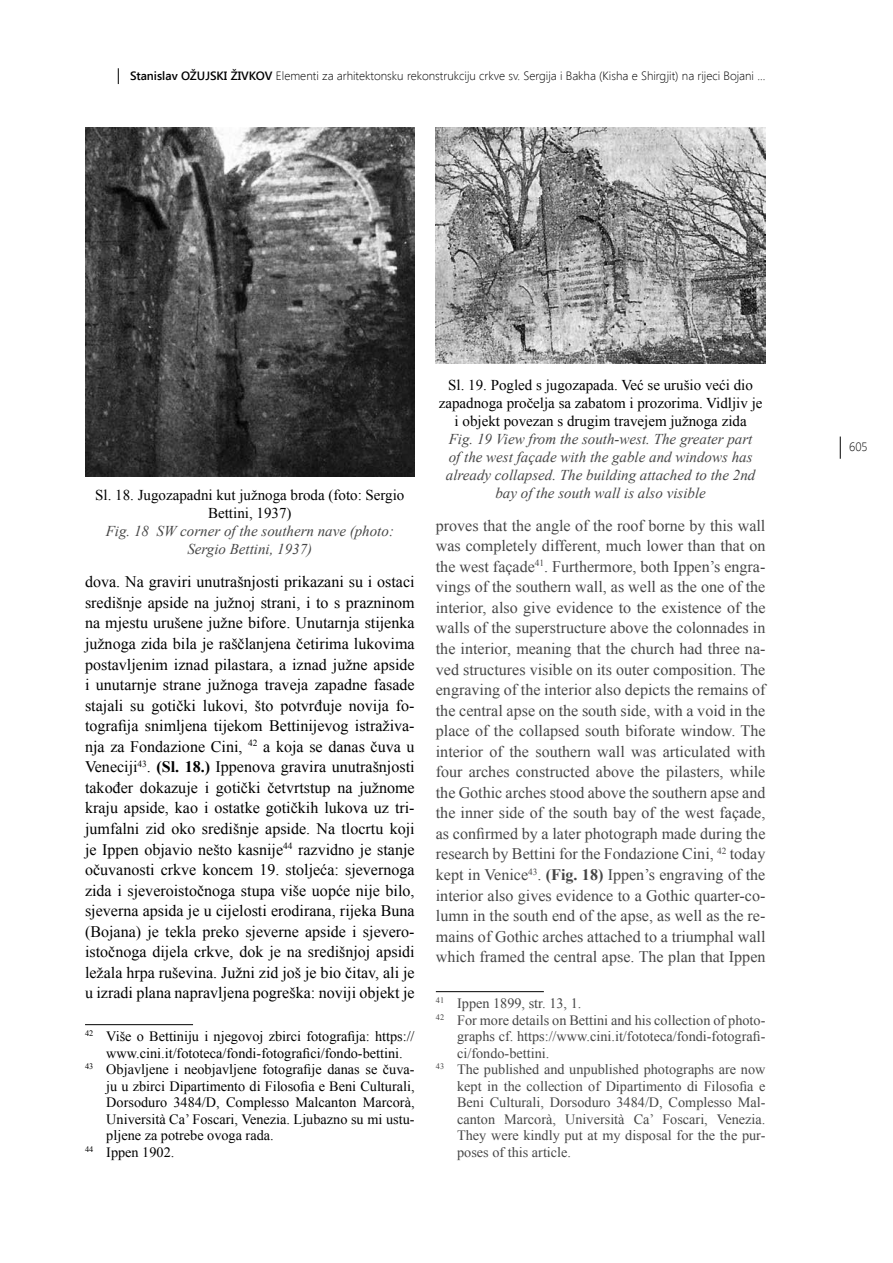
<style>
.page{position:relative;width:893px;height:1263px;background:#fff}
.page>*{position:absolute;margin:0;border:0;box-sizing:border-box;transform-origin:0 0}
.t1{font:16.05px/20.5px "Times New Roman";color:#464646;text-align:justify}
.t2{font:16.05px/20.5px "Times New Roman";color:#000;text-align:justify}
.t3{font:italic 15px/18px "Times New Roman";color:#464646;text-align:center}
.t4{font:15px/18px "Times New Roman";color:#000;text-align:center}
.t5{font:14.25px "Times New Roman";color:#464646}
.t6{font:14.25px "Times New Roman";color:#000}
.t7{font:300 12px "Segoe UI";color:#000}
.s1{font-weight:600}
.s2{font-weight:700}
</style>
<div class="page">
<svg style="left:840px;top:436px;width:1px;height:23px"></svg>
<svg style="left:118px;top:68px;width:1px;height:16px"></svg>
<hr style="left:85px;top:1024px;width:108px;height:1px;background:#000">
<hr style="left:436px;top:991px;width:108px;height:1px;background:#000">
<img style="left:85px;top:128px;width:330px;height:349px">
<img style="left:436px;top:128px;width:329px;height:235px">
<p class="t7" style="left:130px;top:68px;width:637px"><span class="s1">Stanislav OŽUJSKI ŽIVKOV</span> Elementi za arhitektonsku rekonstrukciju crkve sv. Sergija i Bakha (Kisha e Shirgjit) na rijeci Bojani ...</p>
<p class="t4" style="left:95px;top:486px;width:311px">Sl. 18. Jugozapadni kut južnoga broda (foto: Sergio<br>Bettini, 1937)</p>
<p class="t3" style="left:106px;top:522px;width:290px">Fig. 18 SW corner of the southern nave (photo:<br>Sergio Bettini, 1937)</p>
<p class="t2" style="left:85px;top:571px;width:331px">dova. Na graviri unutrašnjosti prikazani su i ostaci središnje apside na južnoj strani, i to s prazninom na mjestu urušene južne bifore. Unutarnja stijenka južnoga zida bila je raščlanjena četirima lukovima postavljenim iznad pilastara, a iznad južne apside i unutarnje strane južnoga traveja zapadne fasade stajali su gotički lukovi, što potvrđuje novija fo&shy;tografija snimljena tijekom Bettinijevog istraživa&shy;nja za Fondazione Cini, <sup>42</sup> a koja se danas čuva u Veneciji<sup>43</sup>. <span class="s2">(Sl. 18.)</span> Ippenova gravira unutrašnjosti također dokazuje i gotički četvrtstup na južnome kraju apside, kao i ostatke gotičkih lukova uz tri&shy;jumfalni zid oko središnje apside. Na tlocrtu koji je Ippen objavio nešto kasnije<sup>44</sup> razvidno je stanje očuvanosti crkve koncem 19. stoljeća: sjevernoga zida i sjeveroistočnoga stupa više uopće nije bilo, sjeverna apsida je u cijelosti erodirana, rijeka Buna (Bojana) je tekla preko sjeverne apside i sjevero&shy;istočnoga dijela crkve, dok je na središnjoj apsidi ležala hrpa ruševina. Južni zid još je bio čitav, ali je u izradi plana napravljena pogreška: noviji objekt je</p>
<p class="t6" style="left:85px;top:1027px;width:331px"><sup>42</sup> Više o Bettiniju i njegovoj zbirci fotografija: https://</p>
<p class="t6" style="left:106px;top:1043px;width:298px">www.cini.it/fototeca/fondi-fotografici/fondo-bettini.</p>
<p class="t6" style="left:85px;top:1060px;width:331px"><sup>43</sup> Objavljene i neobjavljene fotografije danas se čuva-</p>
<p class="t6" style="left:106px;top:1076px;width:310px">ju u zbirci Dipartimento di Filosofia e Beni Culturali,</p>
<p class="t6" style="left:106px;top:1093px;width:310px">Dorsoduro 3484/D, Complesso Malcanton Marcorà,</p>
<p class="t6" style="left:106px;top:1109px;width:310px">Università Ca’ Foscari, Venezia. Ljubazno su mi ustu-</p>
<p class="t6" style="left:106px;top:1126px;width:169px">pljene za potrebe ovoga rada.</p>
<p class="t6" style="left:85px;top:1142px;width:91px"><sup>44</sup> Ippen 1902.</p>
<p class="t4" style="left:439px;top:375px;width:325px">Sl. 19. Pogled s jugozapada. Već se urušio veći dio zapadnoga pročelja sa zabatom i prozorima. Vidljiv je i objekt povezan s drugim travejem južnoga zida</p>
<p class="t3" style="left:446px;top:429px;width:311px">Fig. 19 View from the south-west. The greater part of the west façade with the gable and windows has already collapsed. The building attached to the 2nd bay of the south wall is also visible</p>
<p class="t1" style="left:436px;top:515px;width:331px">proves that the angle of the roof borne by this wall was completely different, much lower than that on the west façade<sup>41</sup>. Furthermore, both Ippen’s engra&shy;vings of the southern wall, as well as the one of the interior, also give evidence to the existence of the walls of the superstructure above the colonnades in the interior, meaning that the church had three na&shy;ved structures visible on its outer composition. The engraving of the interior also depicts the remains of the central apse on the south side, with a void in the place of the collapsed south biforate window. The interior of the southern wall was articulated with four arches constructed above the pilasters, while the Gothic arches stood above the southern apse and the inner side of the south bay of the west façade, as confirmed by a later photograph made during the research by Bettini for the Fondazione Cini, <sup>42</sup> today kept in Venice<sup>43</sup>. <span class="s2">(Fig. 18)</span> Ippen’s engraving of the interior also gives evidence to a Gothic quarter-co&shy;lumn in the south end of the apse, as well as the re&shy;mains of Gothic arches attached to a triumphal wall which framed the central apse. The plan that Ippen</p>
<p class="t5" style="left:436px;top:994px;width:147px"><sup>41</sup> Ippen 1899, str. 13, 1.</p>
<p class="t5" style="left:436px;top:1010px;width:331px"><sup>42</sup> For more details on Bettini and his collection of photo-</p>
<p class="t5" style="left:457px;top:1027px;width:310px">graphs cf. https://www.cini.it/fototeca/fondi-fotografi-</p>
<p class="t5" style="left:457px;top:1043px;width:94px">ci/fondo-bettini.</p>
<p class="t5" style="left:436px;top:1060px;width:331px"><sup>43</sup> The published and unpublished photographs are now</p>
<p class="t5" style="left:457px;top:1076px;width:310px">kept in the collection of Dipartimento di Filosofia e</p>
<p class="t5" style="left:457px;top:1093px;width:310px">Beni Culturali, Dorsoduro 3484/D, Complesso Mal-</p>
<p class="t5" style="left:457px;top:1109px;width:310px">canton Marcorà, Università Ca’ Foscari, Venezia.</p>
<p class="t5" style="left:457px;top:1126px;width:310px">They were kindly put at my disposal for the the pur-</p>
<p class="t5" style="left:457px;top:1142px;width:115px">poses of this article.</p>
<p class="t7" style="left:849px;top:439px;width:20px">605</p>
</div>
